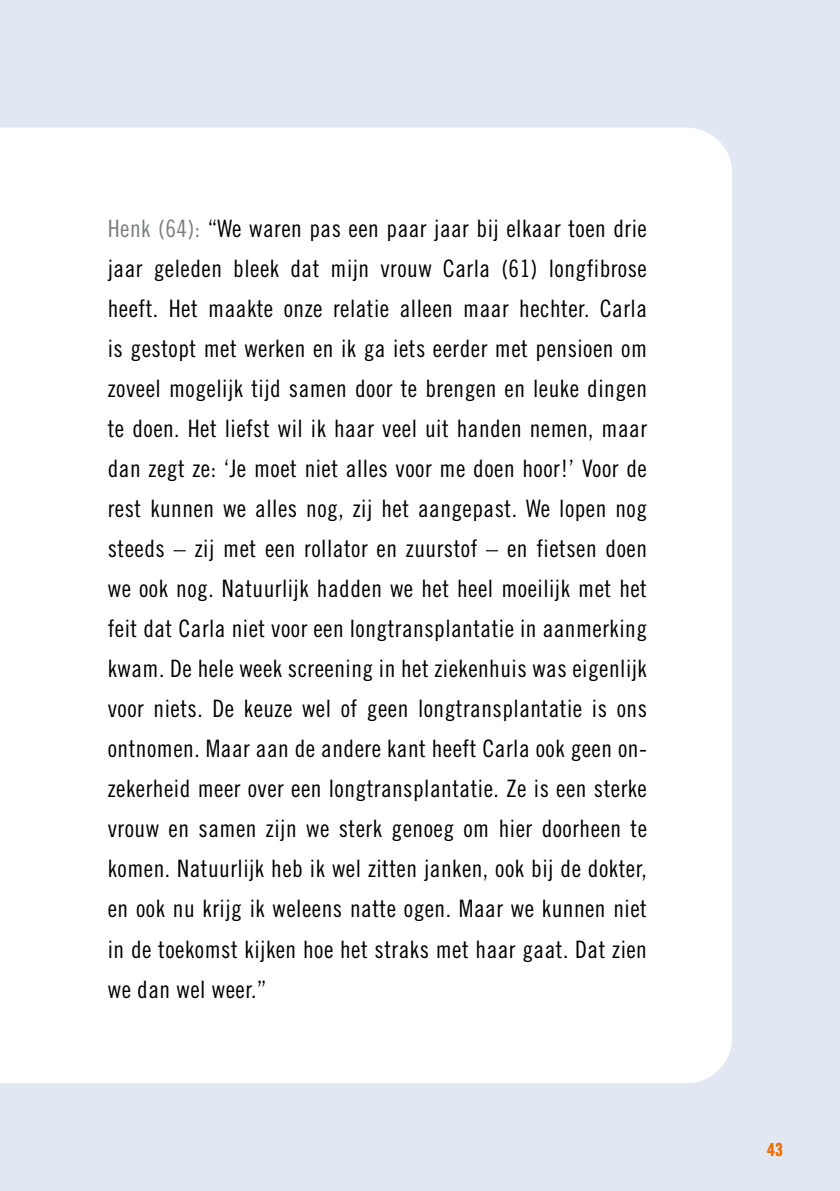
<style>
.page{position:relative;width:840px;height:1191px;background:#fff}
.page>*{position:absolute;margin:0;border:0;box-sizing:border-box;transform-origin:0 0}
.t1{font:24px/40px "Trade Gothic LT Std Cn 18";letter-spacing:.02em;color:#000;text-align:justify}
.t2{font:18px "Trade Gothic LT Std Bd Cn 20";color:#ea7307}
.t3{font:700 16px "Trade Gothic LT Std";color:#ea7307}
.s1{color:#7b7c7e}
</style>
<div class="page">
<div style="left:0;top:0;width:839px;height:1191px;background:#e2e7f4"></div>
<div style="left:0;top:128px;width:731px;height:955px;background:#fff"></div>
<p class="t1" style="left:108px;top:208px;width:540px"><span class="s1">Henk (64):</span> “We waren pas een paar jaar bij elkaar toen drie jaar geleden bleek dat mijn vrouw Carla (61) longfibrose heeft. Het maakte onze relatie alleen maar hechter. Carla is gestopt met werken en ik ga iets eerder met pensioen om zoveel mogelijk tijd samen door te brengen en leuke dingen te doen. Het liefst wil ik haar veel uit handen nemen, maar dan zegt ze: ‘Je moet niet alles voor me doen hoor!’ Voor de rest kunnen we alles nog, zij het aangepast. We lopen nog steeds – zij met een rollator en zuurstof – en fietsen doen we ook nog. Natuurlijk hadden we het heel moeilijk met het feit dat Carla niet voor een longtransplantatie in aanmerking kwam. De hele week screening in het ziekenhuis was eigenlijk voor niets. De keuze wel of geen longtransplantatie is ons ontnomen. Maar aan de andere kant heeft Carla ook geen on&shy;zekerheid meer over een longtransplantatie. Ze is een sterke vrouw en samen zijn we sterk genoeg om hier doorheen te komen. Natuurlijk heb ik wel zitten janken, ook bij de dokter, en ook nu krijg ik weleens natte ogen. Maar we kunnen niet in de toekomst kijken hoe het straks met haar gaat. Dat zien we dan wel weer.”</p>
<p class="t2" style="left:766px;top:1138px;width:18px">43</p>
<p class="t3" style="left:778px;top:1138px;width:20px">43</p>
</div>
